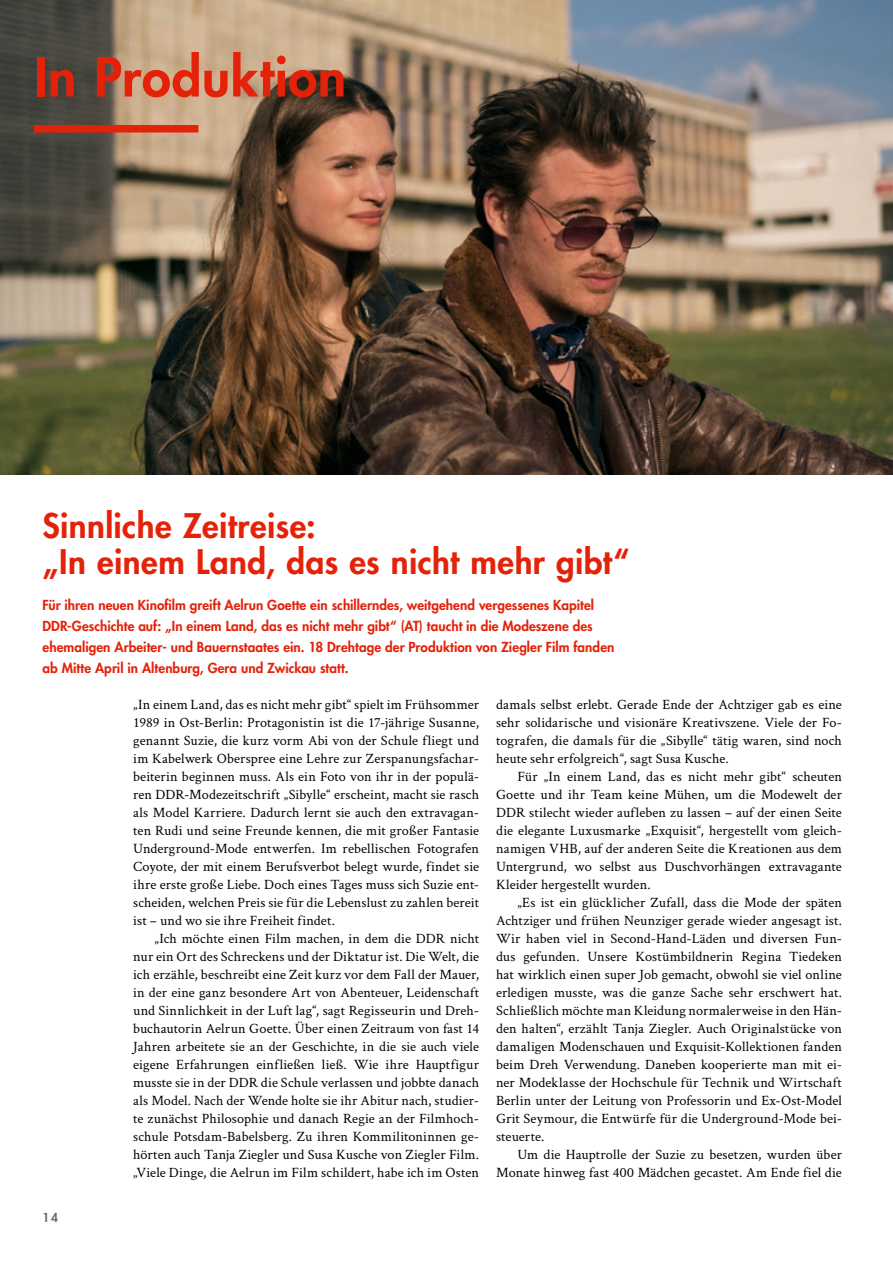
<style>
.page{position:relative;width:893px;height:1263px;background:#fff}
.page>*{position:absolute;margin:0;border:0;box-sizing:border-box;transform-origin:0 0}
.t1{font:800 52.5px "Futura Std";letter-spacing:.01em;color:#e4220a}
.t2{font:800 33px/36px "Futura Std";letter-spacing:.01em;color:#e4220a}
.t3{font:14.25px/18px "Crimson Text";letter-spacing:.005em;color:#000;text-align:justify}
.t4{font:800 13.5px/21px "Futura Std";letter-spacing:.005em;color:#e4220a}
.t5{font:800 12px "Futura Std";color:#677168}
</style>
<div class="page">
<img style="left:0;top:0;width:893px;height:475px">
<div style="left:34px;top:125px;width:164px;height:8px;background:#e4220a"></div>
<h1 class="t1" style="left:34px;top:44px;width:314px">In Produktion</h1>
<h2 class="t2" style="left:43px;top:508px;width:589px">Sinnliche Zeitreise:<br>„In einem Land, das es nicht mehr gibt“</h2>
<p class="t4" style="left:43px;top:594px;width:573px">Für ihren neuen Kinofilm greift Aelrun Goette ein schillerndes, weitgehend vergessenes Kapitel DDR-Geschichte auf: „In einem Land, das es nicht mehr gibt“ (AT) taucht in die Modeszene des ehemaligen Arbeiter- und Bauernstaates ein. 18 Drehtage der Produktion von Ziegler Film fanden ab Mitte April in Altenburg, Gera und Zwickau statt.</p>
<p class="t5" style="left:43px;top:1210px;width:17px">14</p>
<p class="t3" style="left:133px;top:694px;width:347px">„In einem Land, das es nicht mehr gibt“ spielt im Frühsommer 1989 in Ost-Berlin: Protagonistin ist die 17-jährige Susanne, genannt Suzie, die kurz vorm Abi von der Schule fliegt und im Kabelwerk Oberspree eine Lehre zur Zerspanungsfachar&shy;beiterin beginnen muss. Als ein Foto von ihr in der populä&shy;ren DDR-Modezeitschrift „Sibylle“ erscheint, macht sie rasch als Model Karriere. Dadurch lernt sie auch den extravagan&shy;ten Rudi und seine Freunde kennen, die mit großer Fantasie Underground-Mode entwerfen. Im rebellischen Fotografen Coyote, der mit einem Berufsverbot belegt wurde, findet sie ihre erste große Liebe. Doch eines Tages muss sich Suzie ent&shy;scheiden, welchen Preis sie für die Lebenslust zu zahlen bereit ist – und wo sie ihre Freiheit findet.</p>
<p class="t3" style="left:133px;top:928px;width:347px;text-indent:21px">„Ich möchte einen Film machen, in dem die DDR nicht nur ein Ort des Schreckens und der Diktatur ist. Die Welt, die ich erzähle, beschreibt eine Zeit kurz vor dem Fall der Mauer, in der eine ganz besondere Art von Abenteuer, Leidenschaft und Sinnlichkeit in der Luft lag“, sagt Regisseurin und Dreh&shy;buchautorin Aelrun Goette. Über einen Zeitraum von fast 14<br>Jahren arbeitete sie an der Geschichte, in die sie auch viele eigene Erfahrungen einfließen ließ. Wie ihre Hauptfigur musste sie in der DDR die Schule verlassen und jobbte danach als Model. Nach der Wende holte sie ihr Abitur nach, studier&shy;te zunächst Philosophie und danach Regie an der Filmhoch&shy;schule Potsdam-Babelsberg. Zu ihren Kommilitoninnen ge&shy;hörten auch Tanja Ziegler und Susa Kusche von Ziegler Film. „Viele Dinge, die Aelrun im Film schildert, habe ich im Osten</p>
<p class="t3" style="left:496px;top:694px;width:347px">damals selbst erlebt. Gerade Ende der Achtziger gab es eine sehr solidarische und visionäre Kreativszene. Viele der Fo&shy;tografen, die damals für die „Sibylle“ tätig waren, sind noch heute sehr erfolgreich“, sagt Susa Kusche.</p>
<p class="t3" style="left:496px;top:766px;width:347px;text-indent:21px">Für „In einem Land, das es nicht mehr gibt“ scheuten Goette und ihr Team keine Mühen, um die Modewelt der DDR stilecht wieder aufleben zu lassen – auf der einen Seite die elegante Luxusmarke „Exquisit“, hergestellt vom gleich&shy;namigen VHB, auf der anderen Seite die Kreationen aus dem Untergrund, wo selbst aus Duschvorhängen extravagante Kleider hergestellt wurden.</p>
<p class="t3" style="left:496px;top:892px;width:347px;text-indent:21px">„Es ist ein glücklicher Zufall, dass die Mode der späten Achtziger und frühen Neunziger gerade wieder angesagt ist.<br>Wir haben viel in Second-Hand-Läden und diversen Fun&shy;dus gefunden. Unsere Kostümbildnerin Regina Tiedeken hat wirklich einen super Job gemacht, obwohl sie viel online erledigen musste, was die ganze Sache sehr erschwert hat.<br>Schließlich möchte man Kleidung normalerweise in den Hän&shy;den halten“, erzählt Tanja Ziegler. Auch Originalstücke von damaligen Modenschauen und Exquisit-Kollektionen fanden beim Dreh Verwendung. Daneben kooperierte man mit ei&shy;ner Modeklasse der Hochschule für Technik und Wirtschaft Berlin unter der Leitung von Professorin und Ex-Ost-Model Grit Seymour, die Entwürfe für die Underground-Mode bei&shy;steuerte.</p>
<p class="t3" style="left:496px;top:1144px;width:347px;text-align:right">Um die Hauptrolle der Suzie zu besetzen, wurden über<br>Monate hinweg fast 400 Mädchen gecastet. Am Ende fiel die</p>
</div>
